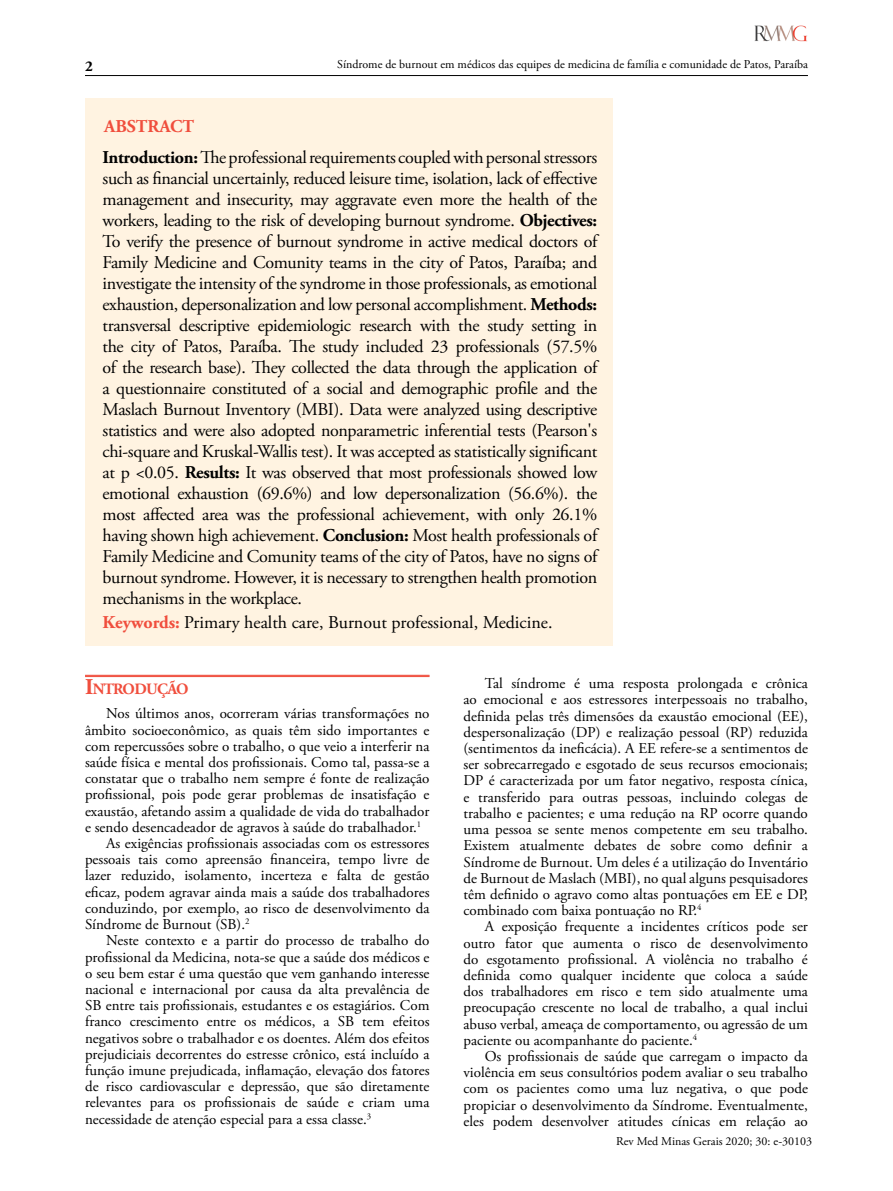
<style>
.page{position:relative;width:893px;height:1191px;background:#fff}
.page>*{position:absolute;margin:0;border:0;box-sizing:border-box;transform-origin:0 0}
.t1{font:18px/21px "Adobe Garamond Pro";letter-spacing:-.02em;color:#000101;text-align:justify}
.t2{font:18px "Adobe Garamond Pro";color:#000101}
.t3{font:700 18px "Adobe Garamond Pro";color:#f04e3d}
.t4{font:700 15.75px "Adobe Garamond Pro";letter-spacing:-.045em;color:#f04e3d}
.t5{font:15px/16.2px "Adobe Garamond Pro";color:#000;text-align:justify}
.t6{font:700 15px "Adobe Garamond Pro";color:#000}
.t7{font:12px "Adobe Garamond Pro";color:#000}
.s1{font-weight:700}
.s2{font-weight:700;color:#f04e3d}
.s3{font-size:22.5px}
</style>
<div class="page">
<hr style="left:85px;top:75px;width:723px;height:1px;background:#000">
<img style="left:755px;top:26px;width:52px;height:16px">
<hr style="left:85px;top:675px;width:344px;height:1px;background:#f04e3d">
<hr style="left:85px;top:676px;width:344px;height:1px;background:#f04e3d">
<div style="left:85px;top:98px;width:527px;height:547px;background:#fff3e1"></div>
<p class="t6" style="left:85px;top:57px;width:9px">2</p>
<p class="t7" style="left:337px;top:57px;width:472px">Síndrome de burnout em médicos das equipes de medicina de família e comunidade de Patos, Paraíba</p>
<p class="t3" style="left:104px;top:115px;width:91px">ABSTRACT</p>
<p class="t1" style="left:103px;top:147px;width:496px"><span class="s1">Introduction:</span> The professional requirements coupled with personal stressors such as financial uncertainly, reduced leisure time, isolation, lack of effective management and insecurity, may aggravate even more the health of the workers, leading to the risk of developing burnout syndrome. <span class="s1">Objectives:<br></span>To verify the presence of burnout syndrome in active medical doctors of Family Medicine and Comunity teams in the city of Patos, Paraíba; and investigate the intensity of the syndrome in those professionals, as emotional exhaustion, depersonalization and low personal accomplishment. <span class="s1">Methods: </span>transversal descriptive epidemiologic research with the study setting in the city of Patos, Paraíba. The study included 23 professionals (57.5% of the research base). They collected the data through the application of a questionnaire constituted of a social and demographic profile and the Maslach Burnout Inventory (MBI). Data were analyzed using descriptive statistics and were also adopted nonparametric inferential tests (Pearson's chi-square and Kruskal-Wallis test). It was accepted as statistically significant at p &lt;0.05. <span class="s1">Results:</span> It was observed that most professionals showed low emotional exhaustion (69.6%) and low depersonalization (56.6%). the most affected area was the professional achievement, with only 26.1% having shown high achievement. <span class="s1">Conclusion:</span> Most health professionals of Family Medicine and Comunity teams of the city of Patos, have no signs of burnout syndrome. However, it is necessary to strengthen health promotion mechanisms in the workplace.</p>
<p class="t2" style="left:103px;top:611px;width:451px"><span class="s2">Keywords:</span> Primary health care, Burnout professional, Medicine.</p>
<p class="t4" style="left:85px;top:679px;width:105px"><span class="s3">I</span>NTRODUÇÃO</p>
<p class="t5" style="left:106px;top:706px;width:325px">Nos últimos anos, ocorreram várias transformações no</p>
<p class="t5" style="left:85px;top:722px;width:346px">âmbito socioeconômico, as quais têm sido importantes e</p>
<p class="t5" style="left:85px;top:738px;width:346px">com repercussões sobre o trabalho, o que veio a interferir na</p>
<p class="t5" style="left:85px;top:754px;width:346px">saúde física e mental dos profissionais. Como tal, passa-se a</p>
<p class="t5" style="left:85px;top:771px;width:346px">constatar que o trabalho nem sempre é fonte de realização</p>
<p class="t5" style="left:85px;top:787px;width:346px">profissional, pois pode gerar problemas de insatisfação e</p>
<p class="t5" style="left:85px;top:803px;width:346px">exaustão, afetando assim a qualidade de vida do trabalhador</p>
<p class="t5" style="left:85px;top:819px;width:338px">e sendo desencadeador de agravos à saúde do trabalhador.<sup>1</sup></p>
<p class="t5" style="left:106px;top:835px;width:325px">As exigências profissionais associadas com os estressores</p>
<p class="t5" style="left:85px;top:852px;width:346px">pessoais tais como apreensão financeira, tempo livre de</p>
<p class="t5" style="left:85px;top:868px;width:346px">lazer reduzido, isolamento, incerteza e falta de gestão</p>
<p class="t5" style="left:85px;top:884px;width:346px">eficaz, podem agravar ainda mais a saúde dos trabalhadores</p>
<p class="t5" style="left:85px;top:900px;width:346px">conduzindo, por exemplo, ao risco de desenvolvimento da</p>
<p class="t5" style="left:85px;top:916px;width:166px">Síndrome de Burnout (SB).<sup>2</sup></p>
<p class="t5" style="left:106px;top:933px;width:325px">Neste contexto e a partir do processo de trabalho do</p>
<p class="t5" style="left:85px;top:949px;width:346px">profissional da Medicina, nota-se que a saúde dos médicos e</p>
<p class="t5" style="left:85px;top:965px;width:346px">o seu bem estar é uma questão que vem ganhando interesse</p>
<p class="t5" style="left:85px;top:981px;width:346px">nacional e internacional por causa da alta prevalência de</p>
<p class="t5" style="left:85px;top:997px;width:346px">SB entre tais profissionais, estudantes e os estagiários. Com</p>
<p class="t5" style="left:85px;top:1014px;width:346px">franco crescimento entre os médicos, a SB tem efeitos</p>
<p class="t5" style="left:85px;top:1030px;width:346px">negativos sobre o trabalhador e os doentes. Além dos efeitos</p>
<p class="t5" style="left:85px;top:1046px;width:346px">prejudiciais decorrentes do estresse crônico, está incluído a</p>
<p class="t5" style="left:85px;top:1062px;width:346px">função imune prejudicada, inflamação, elevação dos fatores</p>
<p class="t5" style="left:85px;top:1078px;width:346px">de risco cardiovascular e depressão, que são diretamente</p>
<p class="t5" style="left:85px;top:1095px;width:346px">relevantes para os profissionais de saúde e criam uma</p>
<p class="t5" style="left:85px;top:1111px;width:288px">necessidade de atenção especial para a essa classe.<sup>3</sup></p>
<p class="t5" style="left:463px;top:676px;width:346px;text-indent:21px">Tal síndrome é uma resposta prolongada e crônica ao emocional e aos estressores interpessoais no trabalho, definida pelas três dimensões da exaustão emocional (EE), despersonalização (DP) e realização pessoal (RP) reduzida (sentimentos da ineficácia). A EE refere-se a sentimentos de ser sobrecarregado e esgotado de seus recursos emocionais; DP é caracterizada por um fator negativo, resposta cínica, e transferido para outras pessoas, incluindo colegas de trabalho e pacientes; e uma redução na RP ocorre quando uma pessoa se sente menos competente em seu trabalho.<br>Existem atualmente debates de sobre como definir a Síndrome de Burnout. Um deles é a utilização do Inventário de Burnout de Maslach (MBI), no qual alguns pesquisadores têm definido o agravo como altas pontuações em EE e DP, combinado com baixa pontuação no RP.<sup>4</sup></p>
<p class="t5" style="left:463px;top:919px;width:346px;text-indent:21px">A exposição frequente a incidentes críticos pode ser outro fator que aumenta o risco de desenvolvimento do esgotamento profissional. A violência no trabalho é definida como qualquer incidente que coloca a saúde dos trabalhadores em risco e tem sido atualmente uma preocupação crescente no local de trabalho, a qual inclui abuso verbal, ameaça de comportamento, ou agressão de um paciente ou acompanhante do paciente.<sup>4</sup></p>
<p class="t5" style="left:463px;top:1048px;width:346px;text-indent:21px">Os profissionais de saúde que carregam o impacto da violência em seus consultórios podem avaliar o seu trabalho com os pacientes como uma luz negativa, o que pode propiciar o desenvolvimento da Síndrome. Eventualmente, eles podem desenvolver atitudes cínicas em relação ao</p>
<p class="t7" style="left:616px;top:1133px;width:197px">Rev Med Minas Gerais 2020; 30: e-30103</p>
</div>
